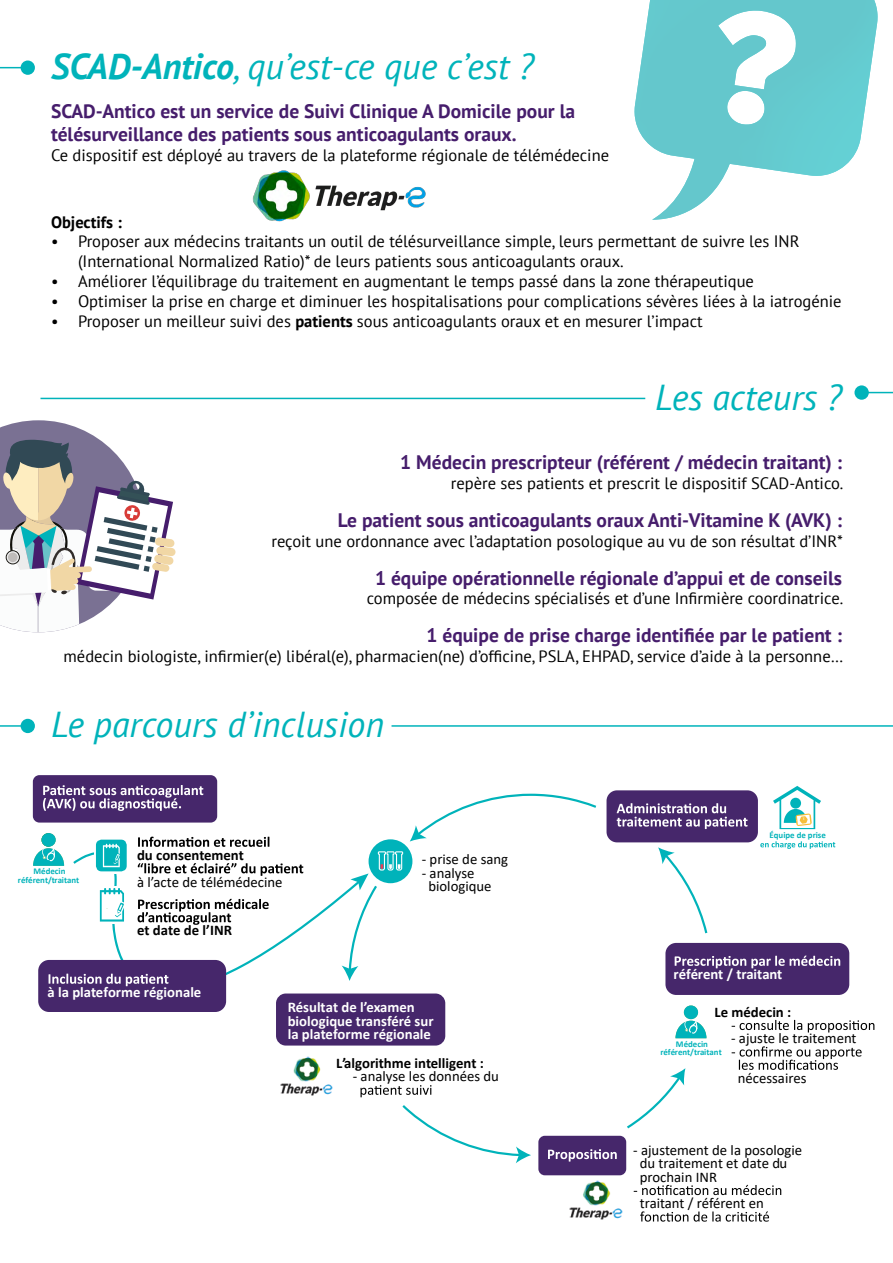
<style>
.page{position:relative;width:893px;height:1263px;background:#fff}
.page>*{position:absolute;margin:0;border:0;box-sizing:border-box;transform-origin:0 0}
.t1{font:italic 36px "PT Sans";color:#00b3ba}
.t2{font:700 19.5px/23.4px "PT Sans";color:#461d6c}
.t3{font:16.5px/19.8px "PT Sans";color:#000}
.t4{font:700 16.5px "PT Sans";color:#000}
.t5{font:14.7px/13.2px "Calibri";color:#000}
.t6{font:700 14.7px/13.2px "Calibri";color:#fff}
.t7{font:700 14.7px "Calibri";color:#000}
.t8{font:700 8.85px/8.9px "Calibri";color:#00b3ba;text-align:center}
.s1{font-weight:700}
</style>
<div class="page">
<img style="left:634px;top:0;width:244px;height:220px">
<svg style="left:0;top:420px;width:176px;height:212px"></svg>
<svg style="left:627px;top:1068px;width:58px;height:60px"></svg>
<svg style="left:658px;top:847px;width:49px;height:86px"></svg>
<svg style="left:410px;top:794px;width:186px;height:47px"></svg>
<svg style="left:773px;top:786px;width:48px;height:43px"></svg>
<svg style="left:760px;top:841px;width:75px;height:8px"></svg>
<div style="left:684px;top:1005px;width:14px;height:14px;background:#00b3ba;border-radius:50%"></div>
<svg style="left:675px;top:1021px;width:31px;height:17px"></svg>
<img style="left:280px;top:1056px;width:53px;height:40px">
<svg style="left:402px;top:1105px;width:129px;height:58px"></svg>
<div style="left:665px;top:943px;width:184px;height:52px;background:#46276b;border-radius:11px"></div>
<div style="left:33px;top:775px;width:184px;height:47px;background:#46276b;border-radius:7px"></div>
<svg style="left:43px;top:785px;width:160px;height:26px"></svg>
<div style="left:276px;top:993px;width:169px;height:52px;background:#46276b;border-radius:10px"></div>
<svg style="left:360px;top:1085px;width:71px;height:12px"></svg>
<svg style="left:675px;top:956px;width:165px;height:12px"></svg>
<svg style="left:732px;top:1020px;width:142px;height:12px"></svg>
<svg style="left:732px;top:1046px;width:130px;height:24px"></svg>
<div style="left:38px;top:960px;width:188px;height:52px;background:#46276b;border-radius:11px"></div>
<div style="left:369px;top:839px;width:43px;height:44px;background:#00b3ba;border-radius:50%"></div>
<svg style="left:33px;top:833px;width:370px;height:157px"></svg>
<div style="left:538px;top:1136px;width:88px;height:39px;background:#46276b;border-radius:6px"></div>
<svg style="left:548px;top:1149px;width:69px;height:12px"></svg>
<img style="left:569px;top:1180px;width:54px;height:40px">
<svg style="left:634px;top:1185px;width:147px;height:10px"></svg>
<svg style="left:640px;top:1211px;width:129px;height:10px"></svg>
<div style="left:606px;top:790px;width:152px;height:52px;background:#46276b;border-radius:10px"></div>
<svg style="left:617px;top:803px;width:130px;height:26px"></svg>
<svg style="left:0;top:67px;width:21px;height:1px"></svg>
<div style="left:21px;top:61px;width:14px;height:14px;background:#00b3ba;border-radius:50%"></div>
<div style="left:854px;top:385px;width:15px;height:15px;background:#00b3ba;border-radius:50%"></div>
<svg style="left:869px;top:392px;width:24px;height:1px"></svg>
<hr style="left:40px;top:398px;width:605px;height:1px;background:#00b3ba">
<img style="left:252px;top:170px;width:174px;height:52px">
<hr style="left:0;top:725px;width:28px;height:2px;background:#00b3ba">
<div style="left:21px;top:719px;width:14px;height:14px;background:#00b3ba;border-radius:50%"></div>
<hr style="left:392px;top:725px;width:501px;height:2px;background:#00b3ba">
<h1 class="t1" style="left:51px;top:43px;width:484px"><span class="s1">SCAD-Antico</span>, qu’est-ce que c’est ?</h1>
<p class="t2" style="left:51px;top:99px;width:526px">SCAD-Antico est un service de Suivi Clinique A Domicile pour la télésurveillance des patients sous anticoagulants oraux.</p>
<p class="t3" style="left:51px;top:145px;width:560px">Ce dispositif est déployé au travers de la plateforme régionale de télémédecine</p>
<p class="t4" style="left:51px;top:211px;width:72px">Objectifs :</p>
<p class="t3" style="left:78px;top:231px;width:723px;text-indent:-27px">• Proposer aux médecins traitants un outil de télésurveillance simple, leurs permettant de suivre les INR (International Normalized Ratio)* de leurs patients sous anticoagulants oraux.</p>
<p class="t3" style="left:51px;top:271px;width:704px">• Améliorer l’équilibrage du traitement en augmentant le temps passé dans la zone thérapeutique</p>
<p class="t3" style="left:51px;top:291px;width:792px">• Optimiser la prise en charge et diminuer les hospitalisations pour complications sévères liées à la iatrogénie</p>
<p class="t3" style="left:51px;top:310px;width:653px">• Proposer un meilleur suivi des <span class="s1">patients</span> sous anticoagulants oraux et en mesurer l’impact</p>
<h1 class="t1" style="left:655px;top:374px;width:188px">Les acteurs ?</h1>
<p class="t2" style="left:400px;top:450px;width:443px">1 Médecin prescripteur (référent / médecin traitant) :</p>
<p class="t3" style="left:451px;top:473px;width:394px">repère ses patients et prescrit le dispositif SCAD-Antico.</p>
<p class="t2" style="left:338px;top:508px;width:506px">Le patient sous anticoagulants oraux Anti-Vitamine K (AVK) :</p>
<p class="t3" style="left:271px;top:531px;width:573px">reçoit une ordonnance avec l’adaptation posologique au vu de son résultat d’INR*</p>
<p class="t2" style="left:375px;top:566px;width:468px">1 équipe opérationnelle régionale d’appui et de conseils</p>
<p class="t3" style="left:367px;top:588px;width:478px">composée de médecins spécialisés et d’une Infirmière coordinatrice.</p>
<p class="t2" style="left:427px;top:623px;width:417px">1 équipe de prise charge identifiée par le patient :</p>
<p class="t3" style="left:64px;top:646px;width:781px">médecin biologiste, infirmier(e) libéral(e), pharmacien(ne) d’officine, PSLA, EHPAD, service d’aide à la personne…</p>
<h1 class="t1" style="left:51px;top:702px;width:335px">Le parcours d’inclusion</h1>
<p class="t8" style="left:18px;top:867px;width:63px">Médecin référent/traitant</p>
<p class="t7" style="left:137px;top:845px;width:108px">du consentement</p>
<p class="t5" style="left:137px;top:875px;width:147px">à l’acte de télémédecine</p>
<p class="t7" style="left:137px;top:920px;width:96px">et date de l’INR</p>
<p class="t6" style="left:48px;top:985px;width:155px">à la plateforme régionale</p>
<p class="t5" style="left:422px;top:852px;width:88px">- prise de sang</p>
<p class="t5" style="left:428px;top:866px;width:65px;text-indent:-7px">- analyse biologique</p>
<p class="t6" style="left:288px;top:1001px;width:147px">Résultat de l’examen biologique transféré sur la plateforme régionale</p>
<p class="t7" style="left:336px;top:1053px;width:149px">L’algorithme intelligent :</p>
<p class="t5" style="left:353px;top:1069px;width:148px">- analyse les données du</p>
<p class="t8" style="left:770px;top:831px;width:58px">Équipe de prise</p>
<p class="t6" style="left:674px;top:967px;width:110px">référent / traitant</p>
<p class="t7" style="left:714px;top:1001px;width:78px">Le médecin :</p>
<p class="t5" style="left:731px;top:1031px;width:127px">- ajuste le traitement</p>
<p class="t5" style="left:738px;top:1071px;width:70px">nécessaires</p>
<p class="t8" style="left:660px;top:1039px;width:63px">Médecin référent/traitant</p>
<p class="t5" style="left:640px;top:1143px;width:164px;text-indent:-7px">- ajustement de la posologie du traitement et date du prochain INR</p>
<p class="t5" style="left:640px;top:1196px;width:125px">traitant / référent en</p>
</div>
